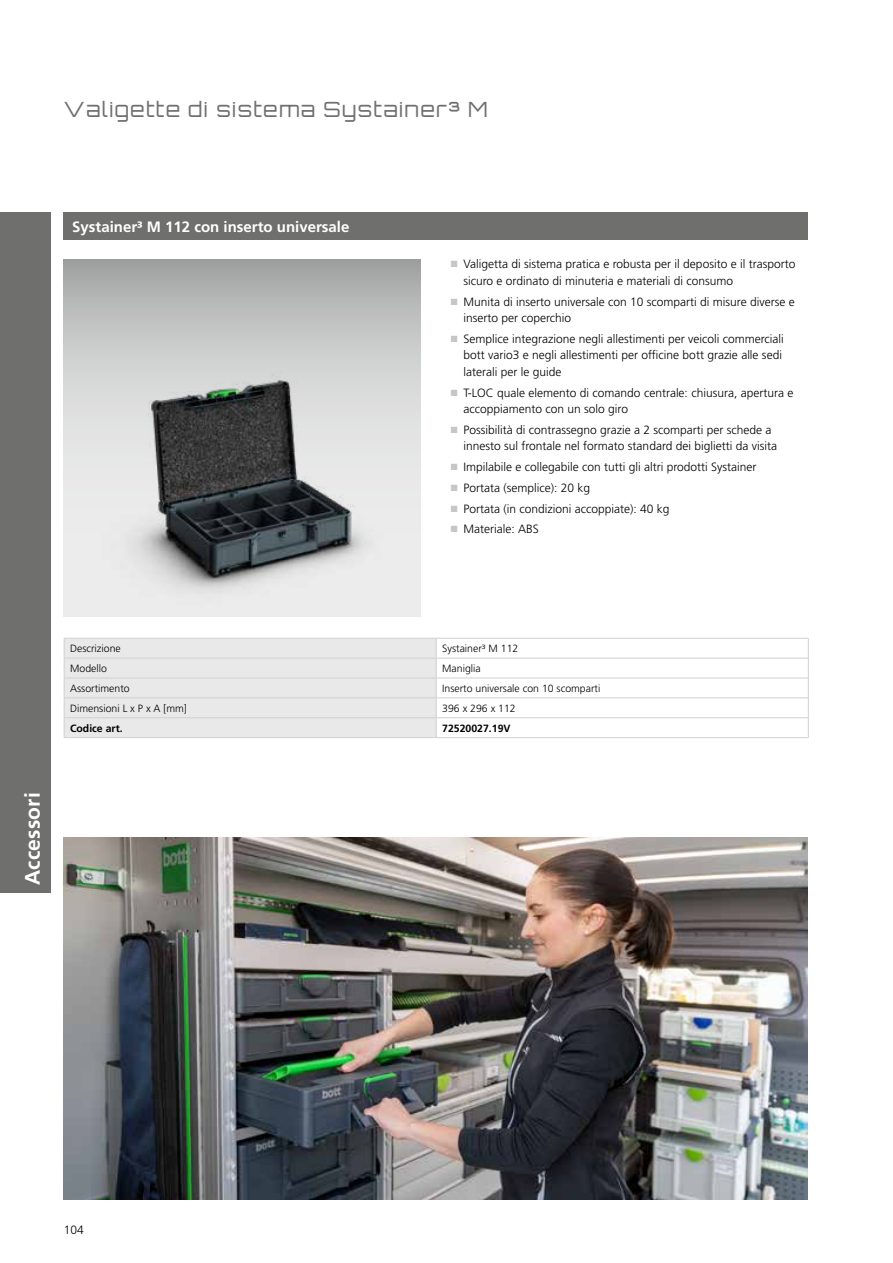
<style>
.page{position:relative;width:893px;height:1263px;background:#fff}
.page>*{position:absolute;margin:0;border:0;box-sizing:border-box;transform-origin:0 0}
.t1{font:300 21px "Orbitron CE";letter-spacing:.06em;color:#6f6f6e}
.t2{font:700 21px "Frutiger LT Pro";letter-spacing:.01em;color:#fff}
.t3{font:700 15px "Frutiger LT Pro";color:#fff}
.t4{font:300 12px/16.5px "Frutiger LT Pro";color:#000}
.t5{font:300 10.5px "Frutiger LT Pro";color:#000}
.t6{font:700 10.5px "Frutiger LT Pro";color:#000}
.s1{color:#c5c6c6}
</style>
<div class="page">
<img style="left:64px;top:259px;width:357px;height:358px">
<img style="left:64px;top:838px;width:744px;height:361px">
<div style="left:0;top:213px;width:51px;height:680px;background:#6f6f6e"></div>
<hr style="left:436px;top:638px;width:373px;height:1px;background:#cfd0d0">
<hr style="left:436px;top:658px;width:373px;height:1px;background:#cfd0d0">
<hr style="left:436px;top:678px;width:373px;height:1px;background:#cfd0d0">
<hr style="left:436px;top:697px;width:373px;height:1px;background:#cfd0d0">
<hr style="left:436px;top:717px;width:373px;height:1px;background:#cfd0d0">
<svg style="left:64px;top:638px;width:373px;height:100px;background:#e7e7e7"></svg>
<svg style="left:808px;top:639px;width:1px;height:98px"></svg>
<hr style="left:436px;top:737px;width:373px;height:1px;background:#cfd0d0">
<div style="left:64px;top:213px;width:744px;height:27px;background:#6f6f6e"></div>
<h1 class="t1" style="left:64px;top:97px;width:425px">Valigette di sistema Systainer³ M</h1>
<p class="t3" style="left:72px;top:218px;width:279px">Systainer³ M 112 con inserto universale</p>
<p class="t4" style="left:463px;top:256px;width:333px;text-indent:-13px"><span class="s1">■</span> Valigetta di sistema pratica e robusta per il deposito e il trasporto sicuro e ordinato di minuteria e materiali di consumo</p>
<p class="t4" style="left:463px;top:293px;width:333px;text-indent:-13px"><span class="s1">■</span> Munita di inserto universale con 10 scomparti di misure diverse e inserto per coperchio</p>
<p class="t4" style="left:463px;top:331px;width:322px;text-indent:-13px"><span class="s1">■</span> Semplice integrazione negli allestimenti per veicoli commerciali bott vario3 e negli allestimenti per officine bott grazie alle sedi laterali per le guide</p>
<p class="t4" style="left:463px;top:384px;width:331px;text-indent:-13px"><span class="s1">■</span> T-LOC quale elemento di comando centrale: chiusura, apertura e accoppiamento con un solo giro</p>
<p class="t4" style="left:463px;top:422px;width:315px;text-indent:-13px"><span class="s1">■</span> Possibilità di contrassegno grazie a 2 scomparti per schede a innesto sul frontale nel formato standard dei biglietti da visita</p>
<p class="t4" style="left:451px;top:459px;width:307px"><span class="s1">■</span> Impilabile e collegabile con tutti gli altri prodotti Systainer</p>
<p class="t4" style="left:451px;top:480px;width:141px"><span class="s1">■</span> Portata (semplice): 20 kg</p>
<p class="t4" style="left:451px;top:500px;width:220px"><span class="s1">■</span> Portata (in condizioni accoppiate): 40 kg</p>
<p class="t4" style="left:451px;top:521px;width:90px"><span class="s1">■</span> Materiale: ABS</p>
<h1 class="t2" style="left:20px;top:885px;width:94px;rotate:-90deg">Accessori</h1>
<p class="t5" style="left:70px;top:642px;width:52px">Descrizione</p>
<p class="t5" style="left:442px;top:642px;width:78px">Systainer³ M 112</p>
<p class="t5" style="left:70px;top:662px;width:38px">Modello</p>
<p class="t5" style="left:442px;top:662px;width:40px">Maniglia</p>
<p class="t5" style="left:70px;top:682px;width:61px">Assortimento</p>
<p class="t5" style="left:442px;top:682px;width:160px">Inserto universale con 10 scomparti</p>
<p class="t5" style="left:70px;top:702px;width:118px">Dimensioni L x P x A [mm]</p>
<p class="t5" style="left:442px;top:702px;width:75px">396 x 296 x 112</p>
<p class="t6" style="left:70px;top:722px;width:54px">Codice art.</p>
<p class="t6" style="left:442px;top:722px;width:70px">72520027.19V</p>
<p class="t4" style="left:64px;top:1221px;width:22px">104</p>
</div>
